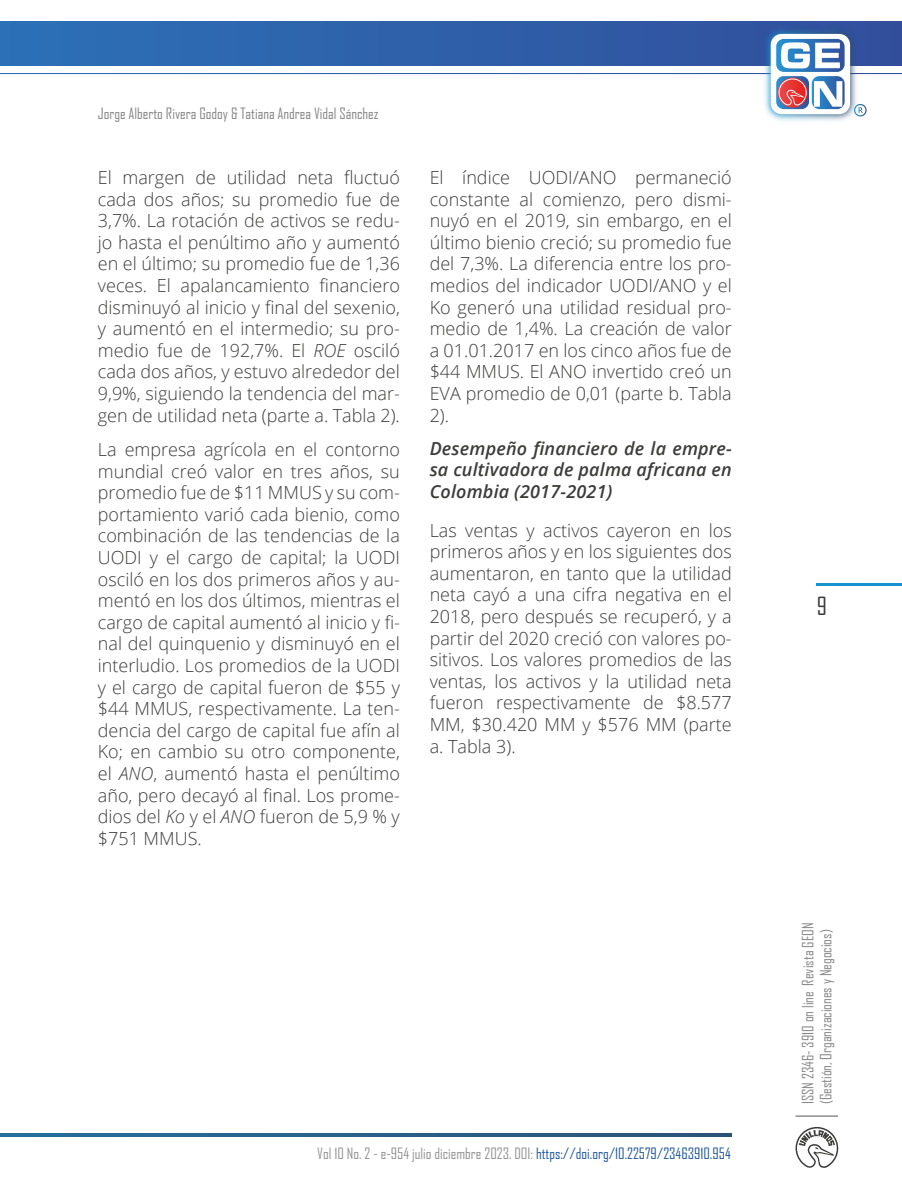
<style>
.page{position:relative;width:902px;height:1191px;background:#fff}
.page>*{position:absolute;margin:0;border:0;box-sizing:border-box;transform-origin:0 0}
.t1{font:24px "Agency FB";color:#3c3c3b}
.t2{font:300 18px/21.6px "Open Sans";color:#3c3c3b;text-align:justify}
.t3{font:italic 600 18px/21.3px "Open Sans";letter-spacing:.01em;color:#3c3c3b;text-align:justify}
.t4{font:15px/18px "Agency FB";color:#878787}
.t5{font:15px "Agency FB";color:#949494}
.s1{font-style:italic}
.s2{color:#275b9b}
</style>
<div class="page">
<div style="left:0;top:22px;width:901px;height:43px;background:linear-gradient(to bottom,#2e63ac,#2e63ac)"></div>
<img style="left:715px;top:21px;width:186px;height:100px">
<div style="left:770px;top:34px;width:80px;height:80px;background:#fefefe;border-radius:11px"></div>
<svg style="left:776px;top:39px;width:68px;height:70px"></svg>
<hr style="left:795px;top:1115px;width:43px;height:1px;background:#575756">
<svg style="left:795px;top:1126px;width:43px;height:42px"></svg>
<svg style="left:0;top:1133px;width:731px;height:4px;background:#296089"></svg>
<hr style="left:816px;top:583px;width:85px;height:2px;background:#1692cf">
<p class="t4" style="left:98px;top:105px;width:282px">Jorge Alberto Rivera Godoy &amp; Tatiana Andrea Vidal Sánchez</p>
<p class="t2" style="left:98px;top:166px;width:303px">El margen de utilidad neta fluctuó cada dos años; su promedio fue de 3,7%. La rotación de activos se redu&shy;jo hasta el penúltimo año y aumentó en el último; su promedio fue de 1,36 veces. El apalancamiento financiero disminuyó al inicio y final del sexenio, y aumentó en el intermedio; su pro&shy;medio fue de 192,7%. El <span class="s1">ROE</span> osciló cada dos años, y estuvo alrededor del 9,9%, siguiendo la tendencia del mar&shy;gen de utilidad neta (parte a. Tabla 2).</p>
<p class="t2" style="left:98px;top:438px;width:303px">La empresa agrícola en el contorno mundial creó valor en tres años, su promedio fue de $11 MMUS y su com&shy;portamiento varió cada bienio, como combinación de las tendencias de la UODI y el cargo de capital; la UODI osciló en los dos primeros años y au&shy;mentó en los dos últimos, mientras el cargo de capital aumentó al inicio y fi&shy;nal del quinquenio y disminuyó en el interludio. Los promedios de la UODI y el cargo de capital fueron de $55 y $44 MMUS, respectivamente. La ten&shy;dencia del cargo de capital fue afín al Ko; en cambio su otro componente, el <span class="s1">ANO</span>, aumentó hasta el penúltimo año, pero decayó al final. Los prome&shy;dios del <span class="s1">Ko</span> y el <span class="s1">ANO</span> fueron de 5,9 % y $751 MMUS.</p>
<p class="t2" style="left:429px;top:166px;width:303px">El índice UODI/ANO permaneció constante al comienzo, pero dismi&shy;nuyó en el 2019, sin embargo, en el último bienio creció; su promedio fue del 7,3%. La diferencia entre los pro&shy;medios del indicador UODI/ANO y el Ko generó una utilidad residual pro&shy;medio de 1,4%. La creación de valor a 01.01.2017 en los cinco años fue de $44 MMUS. El ANO invertido creó un EVA promedio de 0,01 (parte b. Tabla 2).</p>
<p class="t3" style="left:429px;top:438px;width:303px">Desempeño financiero de la empre&shy;sa cultivadora de palma africana en Colombia (2017-2021)</p>
<p class="t2" style="left:429px;top:519px;width:303px">Las ventas y activos cayeron en los primeros años y en los siguientes dos aumentaron, en tanto que la utilidad neta cayó a una cifra negativa en el 2018, pero después se recuperó, y a partir del 2020 creció con valores po&shy;sitivos. Los valores promedios de las ventas, los activos y la utilidad neta fueron respectivamente de $8.577<br>MM, $30.420 MM y $576 MM (parte a. Tabla 3).</p>
<p class="t5" style="left:317px;top:1144px;width:415px">Vol 10 No. 2 - e-954 julio diciembre 2023. DOI: <span class="s2">https://doi.org/10.22579/23463910.954</span></p>
<h1 class="t1" style="left:816px;top:591px;width:12px">9</h1>
<p class="t4" style="left:798px;top:1104px;width:183px;rotate:-90deg">ISSN 2346- 3910 on line Revista GEON (Gestión, Organizaciones y Negocios)</p>
</div>
